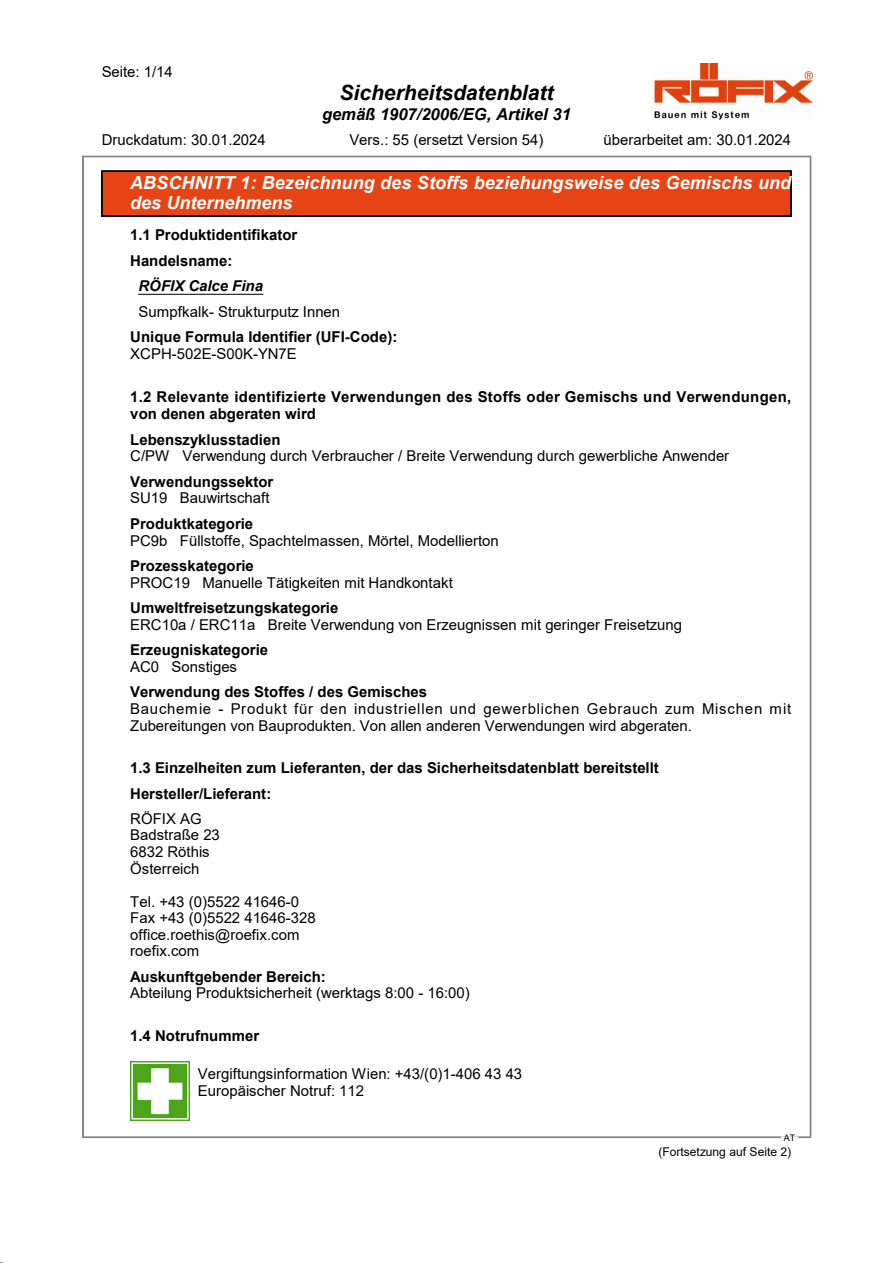
<style>
.page{position:relative;width:893px;height:1263px;background:#fff}
.page>*{position:absolute;margin:0;border:0;box-sizing:border-box;transform-origin:0 0}
.t1{font:italic 700 21px "Arial";color:#000}
.t2{font:italic 700 18px/20.5px "Arial";letter-spacing:.005em;color:#fff}
.t3{font:italic 700 16.5px "Arial";color:#000}
.t4{font:15px/16.5px "Arial";color:#000}
.t5{font:700 15px/25.5px "Arial";letter-spacing:.005em;color:#000}
.t6{font:15px/16.5px "Arial";letter-spacing:.03em;color:#000}
.t7{font:italic 700 15px "Arial";color:#000}
.t8{font:12px "Arial";letter-spacing:-.005em;color:#000}
.t9{font:9px "Arial";color:#000}
</style>
<div class="page">
<img style="left:654px;top:64px;width:158px;height:55px">
<div style="left:102px;top:171px;width:689px;height:45px;background:#e64415"></div>
<hr style="left:102px;top:171px;width:689px;height:1px;background:#000">
<hr style="left:102px;top:216px;width:689px;height:1px;background:#000">
<hr style="left:101px;top:171px;width:1px;height:45px;background:#000">
<hr style="left:790px;top:171px;width:1px;height:45px;background:#000">
<hr style="left:138px;top:294px;width:125px;height:1px;background:#000">
<img style="left:130px;top:1061px;width:60px;height:59px">
<hr style="left:83px;top:156px;width:727px;height:1px;background:#808080">
<hr style="left:83px;top:157px;width:727px;height:1px;background:#808080">
<hr style="left:83px;top:1137px;width:727px;height:1px;background:#808080">
<svg style="left:781px;top:1137px;width:16px;height:1px"></svg>
<hr style="left:82px;top:156px;width:1px;height:981px;background:#808080">
<hr style="left:83px;top:156px;width:1px;height:981px;background:#808080">
<hr style="left:810px;top:156px;width:1px;height:981px;background:#808080">
<p class="t4" style="left:102px;top:65px;width:73px">Seite: 1/14</p>
<h1 class="t1" style="left:339px;top:84px;width:216px">Sicherheitsdatenblatt</h1>
<p class="t3" style="left:322px;top:108px;width:250px">gemäß 1907/2006/EG, Artikel 31</p>
<p class="t4" style="left:102px;top:133px;width:165px">Druckdatum: 30.01.2024</p>
<p class="t4" style="left:349px;top:133px;width:195px">Vers.: 55 (ersetzt Version 54)</p>
<p class="t4" style="left:603px;top:133px;width:189px">überarbeitet am: 30.01.2024</p>
<p class="t2" style="left:130px;top:174px;width:662px">ABSCHNITT 1: Bezeichnung des Stoffs beziehungsweise des Gemischs und des Unternehmens</p>
<p class="t5" style="left:130px;top:223px;width:169px">1.1 Produktidentifikator<br>Handelsname:</p>
<p class="t7" style="left:138px;top:281px;width:126px">RÖFIX Calce Fina</p>
<p class="t4" style="left:138px;top:305px;width:203px">Sumpfkalk- Strukturputz Innen</p>
<p class="t5" style="left:130px;top:326px;width:269px">Unique Formula Identifier (UFI-Code):</p>
<p class="t4" style="left:130px;top:347px;width:168px">XCPH-502E-S00K-YN7E</p>
<p class="t5" style="left:130px;top:389px;width:662px;line-height:17.2px">1.2 Relevante identifizierte Verwendungen des Stoffs oder Gemischs und Verwendungen, von denen abgeraten wird</p>
<p class="t5" style="left:130px;top:428px;width:152px">Lebenszyklusstadien</p>
<p class="t4" style="left:130px;top:449px;width:600px">C/PW Verwendung durch Verbraucher / Breite Verwendung durch gewerbliche Anwender</p>
<p class="t5" style="left:130px;top:470px;width:145px">Verwendungssektor</p>
<p class="t4" style="left:130px;top:491px;width:141px">SU19 Bauwirtschaft</p>
<p class="t5" style="left:130px;top:512px;width:124px">Produktkategorie</p>
<p class="t4" style="left:130px;top:533px;width:370px">PC9b Füllstoffe, Spachtelmassen, Mörtel, Modellierton</p>
<p class="t5" style="left:130px;top:554px;width:125px">Prozesskategorie</p>
<p class="t4" style="left:130px;top:576px;width:324px">PROC19 Manuelle Tätigkeiten mit Handkontakt</p>
<p class="t5" style="left:130px;top:596px;width:210px">Umweltfreisetzungskategorie</p>
<p class="t4" style="left:130px;top:618px;width:553px">ERC10a / ERC11a Breite Verwendung von Erzeugnissen mit geringer Freisetzung</p>
<p class="t5" style="left:130px;top:639px;width:139px">Erzeugniskategorie</p>
<p class="t4" style="left:130px;top:660px;width:108px">AC0 Sonstiges</p>
<p class="t5" style="left:130px;top:681px;width:298px">Verwendung des Stoffes / des Gemisches</p>
<p class="t6" style="left:130px;top:702px;width:662px">Bauchemie - Produkt für den industriellen und gewerblichen Gebrauch zum Mischen mit<br>Zubereitungen von Bauprodukten. Von allen anderen Verwendungen wird abgeraten.</p>
<p class="t5" style="left:130px;top:757px;width:530px">1.3 Einzelheiten zum Lieferanten, der das Sicherheitsdatenblatt bereitstellt<br>Hersteller/Lieferant:</p>
<p class="t4" style="left:130px;top:812px;width:91px">RÖFIX AG<br>Badstraße 23<br>6832 Röthis<br>Österreich</p>
<p class="t4" style="left:130px;top:895px;width:187px">Tel. +43 (0)5522 41646-0<br>Fax +43 (0)5522 41646-328 office.roethis@roefix.com roefix.com</p>
<p class="t5" style="left:130px;top:965px;width:197px">Auskunftgebender Bereich:</p>
<p class="t4" style="left:130px;top:986px;width:341px">Abteilung Produktsicherheit (werktags 8:00 - 16:00)</p>
<p class="t5" style="left:130px;top:1024px;width:130px">1.4 Notrufnummer</p>
<p class="t4" style="left:198px;top:1067px;width:326px">Vergiftungsinformation Wien: +43/(0)1-406 43 43<br>Europäischer Notruf: 112</p>
<p class="t9" style="left:783px;top:1134px;width:13px">AT</p>
<p class="t8" style="left:658px;top:1147px;width:134px">(Fortsetzung auf Seite 2)</p>
</div>
